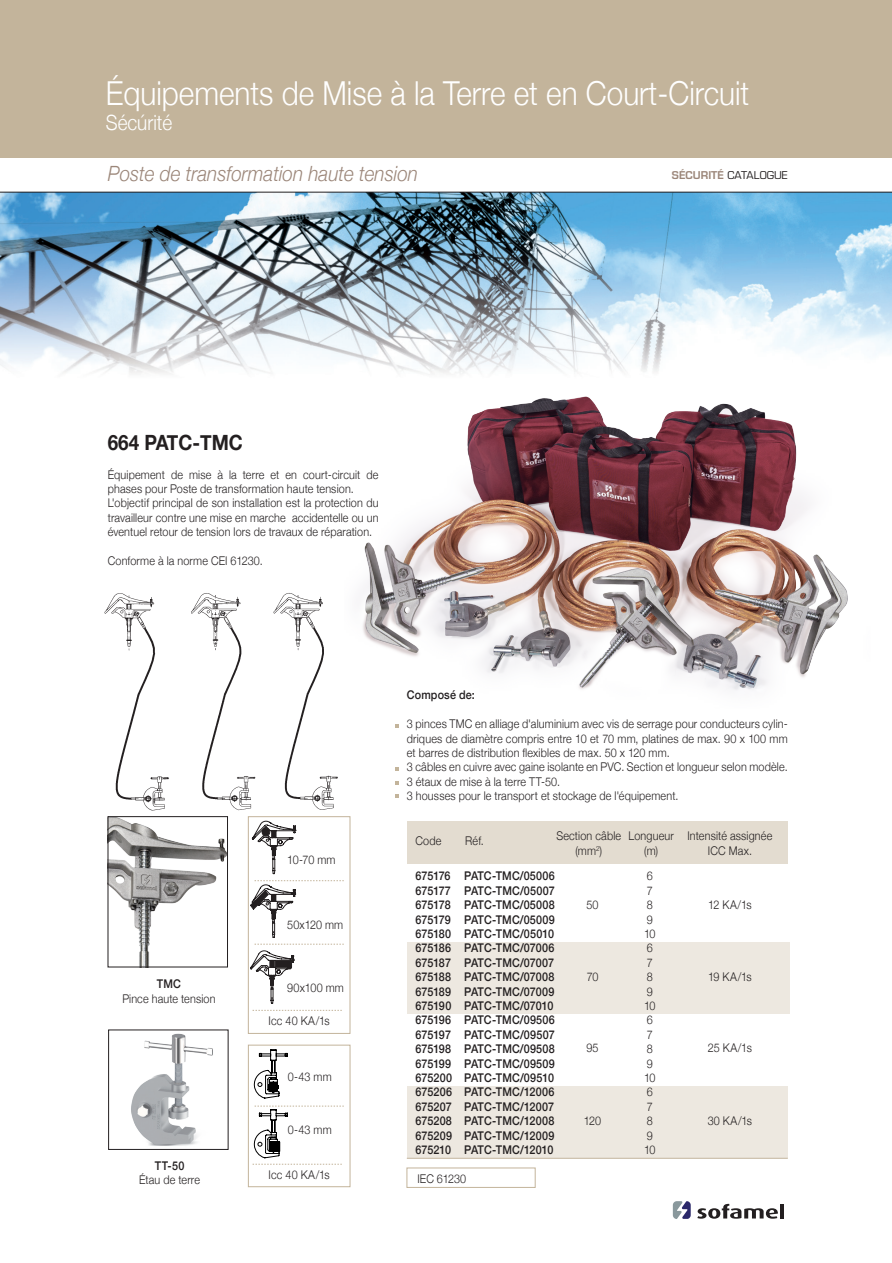
<style>
.page{position:relative;width:892px;height:1263px;background:#fff}
.page>*{position:absolute;margin:0;border:0;box-sizing:border-box;transform-origin:0 0}
.t1{font:300 33px "Helvetica Neue";color:#fff;scale:.9 1}
.t2{font:italic 300 21px "Helvetica Neue";color:#9b8679;scale:.9 1}
.t3{font:700 21px "Helvetica Neue";color:#231f20;scale:.9 1}
.t4{font:300 21px "Helvetica Neue";color:#fff;scale:.9 1}
.t5{font:300 12px/14.4px "Helvetica Neue";letter-spacing:.015em;color:#231f20;scale:.9 1}
.t6{font:500 12px/14.4px "Helvetica Neue";letter-spacing:.01em;color:#231f20;text-align:justify;scale:.9 1}
.t7{font:10.5px "Eurostile";color:#231f20}
.s1{font-weight:600;color:#9b8679}
</style>
<div class="page">
<svg style="left:697px;top:1204px;width:81px;height:15px"></svg>
<hr style="left:780px;top:1204px;width:4px;height:14px;background:#231f20">
<svg style="left:673px;top:1201px;width:17px;height:18px"></svg>
<div style="left:0;top:0;width:892px;height:157px;background:#c3b49b"></div>
<img style="left:0;top:193px;width:892px;height:181px">
<hr style="left:0;top:192px;width:892px;height:1px;background:#231f20">
<div style="left:407px;top:942px;width:382px;height:71px;background:#ede8e0"></div>
<div style="left:407px;top:1086px;width:380px;height:72px;background:#ede8e0"></div>
<div style="left:407px;top:822px;width:380px;height:42px;background:#e3dcd0"></div>
<hr style="left:407px;top:1158px;width:381px;height:1px;background:#c3b49b">
<svg style="left:395px;top:794px;width:3px;height:4px"></svg>
<svg style="left:395px;top:767px;width:3px;height:4px"></svg>
<svg style="left:395px;top:781px;width:3px;height:4px"></svg>
<div style="left:406px;top:1168px;width:129px;height:20px;border:1px solid #c3b49b"></div>
<img style="left:104px;top:593px;width:234px;height:230px">
<div style="left:248px;top:816px;width:102px;height:218px;background:#fff;border:1px solid #c3b49b"></div>
<svg style="left:250px;top:821px;width:94px;height:182px"></svg>
<img style="left:363px;top:396px;width:485px;height:295px">
<img style="left:131px;top:1033px;width:82px;height:113px">
<div style="left:108px;top:1030px;width:120px;height:120px;border:1px solid #231f20"></div>
<img style="left:110px;top:818px;width:116px;height:147px">
<div style="left:108px;top:816px;width:120px;height:151px;border:1px solid #231f20"></div>
<div style="left:248px;top:1045px;width:102px;height:142px;background:#fff;border:1px solid #c3b49b"></div>
<svg style="left:254px;top:1050px;width:90px;height:108px"></svg>
<svg style="left:252px;top:1164px;width:90px;height:1px"></svg>
<svg style="left:252px;top:1010px;width:90px;height:1px"></svg>
<h1 class="t1" style="left:106px;top:67px;width:716px">Équipements de Mise à la Terre et en Court-Circuit</h1>
<h2 class="t4" style="left:106px;top:106px;width:75px">Sécúrité</h2>
<h2 class="t2" style="left:108px;top:157px;width:346px">Poste de transformation haute tension</h2>
<h2 class="t3" style="left:108px;top:426px;width:152px">664 PATC-TMC</h2>
<p class="t5" style="left:108px;top:466px;width:302px">Équipement de mise à la terre et en court-circuit de phases pour Poste de transformation haute tension.<br>L'objectif principal de son installation est la protection du travailleur contre une mise en marche accidentelle ou un éventuel retour de tension lors de travaux de réparation.</p>
<p class="t5" style="left:108px;top:553px;width:174px">Conforme à la norme CEI 61230.</p>
<p class="t7" style="left:672px;top:169px;width:117px"><span class="s1">SÉCURITÉ</span> CATALOGUE</p>
<p class="t6" style="left:157px;top:976px;width:28px">TMC</p>
<p class="t5" style="left:122px;top:990px;width:105px">Pince haute tension</p>
<p class="t6" style="left:155px;top:1157px;width:34px">TT-50</p>
<p class="t5" style="left:139px;top:1172px;width:69px">Étau de terre</p>
<p class="t5" style="left:287px;top:852px;width:55px">10-70 mm</p>
<p class="t5" style="left:287px;top:917px;width:64px">50x120 mm</p>
<p class="t5" style="left:287px;top:980px;width:64px">90x100 mm</p>
<p class="t5" style="left:268px;top:1013px;width:69px">Icc 40 KA/1s</p>
<p class="t5" style="left:288px;top:1069px;width:50px">0-43 mm</p>
<p class="t5" style="left:288px;top:1121px;width:50px">0-43 mm</p>
<p class="t5" style="left:268px;top:1167px;width:69px">Icc 40 KA/1s</p>
<p class="t6" style="left:407px;top:687px;width:77px">Composé de:</p>
<p class="t5" style="left:407px;top:716px;width:425px">3 pinces TMC en alliage d'aluminium avec vis de serrage pour conducteurs cylin&shy;driques de diamètre compris entre 10 et 70 mm, platines de max. 90 x 100 mm et barres de distribution flexibles de max. 50 x 120 mm.<br>3 câbles en cuivre avec gaine isolante en PVC. Section et longueur selon modèle.<br>3 étaux de mise à la terre TT-50.<br>3 housses pour le transport et stockage de l'équipement.</p>
<p class="t5" style="left:556px;top:828px;width:73px;line-height:15px;text-align:center">Section câble (mm<sup>2</sup>)</p>
<p class="t5" style="left:687px;top:828px;width:96px;line-height:15px;text-align:center">Intensité assignée<br>ICC Max.</p>
<p class="t5" style="left:465px;top:833px;width:22px">Réf.</p>
<p class="t5" style="left:628px;top:828px;width:52px;line-height:15px;text-align:center">Longueur (m)</p>
<p class="t5" style="left:415px;top:833px;width:30px">Code</p>
<p class="t6" style="left:415px;top:868px;width:42px">675176<br>675177<br>675178<br>675179<br>675180<br>675186<br>675187<br>675188<br>675189<br>675190<br>675196<br>675197<br>675198<br>675199<br>675200<br>675206<br>675207<br>675208<br>675209<br>675210</p>
<p class="t6" style="left:464px;top:868px;width:102px">PATC-TMC/05006<br>PATC-TMC/05007<br>PATC-TMC/05008<br>PATC-TMC/05009<br>PATC-TMC/05010<br>PATC-TMC/07006<br>PATC-TMC/07007<br>PATC-TMC/07008<br>PATC-TMC/07009<br>PATC-TMC/07010<br>PATC-TMC/09506<br>PATC-TMC/09507<br>PATC-TMC/09508<br>PATC-TMC/09509<br>PATC-TMC/09510<br>PATC-TMC/12006<br>PATC-TMC/12007<br>PATC-TMC/12008<br>PATC-TMC/12009<br>PATC-TMC/12010</p>
<p class="t5" style="left:644px;top:868px;width:14px">6<br>7<br>8<br>9<br>10<br>6<br>7<br>8<br>9<br>10<br>6<br>7<br>8<br>9<br>10<br>6<br>7<br>8<br>9<br>10</p>
<p class="t5" style="left:708px;top:896px;width:50px">12 KA/1s</p>
<p class="t5" style="left:586px;top:896px;width:15px">50</p>
<p class="t5" style="left:708px;top:969px;width:50px">19 KA/1s</p>
<p class="t5" style="left:586px;top:969px;width:15px">70</p>
<p class="t5" style="left:708px;top:1040px;width:50px">25 KA/1s</p>
<p class="t5" style="left:586px;top:1040px;width:15px">95</p>
<p class="t5" style="left:708px;top:1112px;width:51px">30 KA/1s</p>
<p class="t5" style="left:584px;top:1112px;width:21px">120</p>
<p class="t5" style="left:417px;top:1171px;width:56px">IEC 61230</p>
</div>
